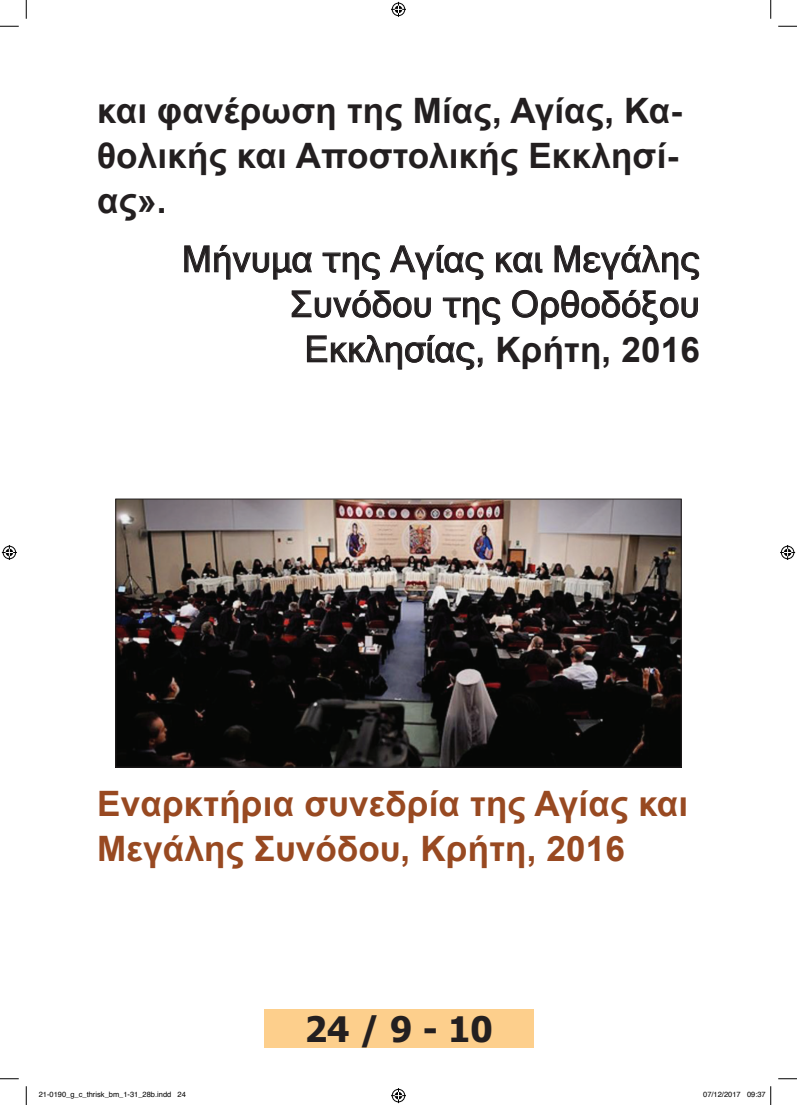
<style>
.page{position:relative;width:797px;height:1105px;background:#fff}
.page>*{position:absolute;margin:0;border:0;box-sizing:border-box;transform-origin:0 0}
.t1{font:36.25px/45px "Microsoft Sans Serif";letter-spacing:.005em;color:#231f20;text-align:right}
.t2{font:700 35px/45px "Arial";letter-spacing:.005em;color:#231f20;text-align:justify}
.t3{font:700 35px/45px "Arial";letter-spacing:.005em;color:#984921}
.t4{font:700 35px "Tahoma";color:#231f20}
.t5{font:7.5px "Helvetica";color:#000}
.s1{font-family:"Arial";font-weight:700;font-size:35px}
</style>
<div class="page">
<div style="left:264px;top:1009px;width:269px;height:39px;background:#fdcf8c"></div>
<svg style="left:184px;top:245px;width:128px;height:34px"></svg>
<svg style="left:322px;top:252px;width:58px;height:28px"></svg>
<svg style="left:390px;top:245px;width:93px;height:35px"></svg>
<svg style="left:496px;top:252px;width:46px;height:21px"></svg>
<svg style="left:554px;top:245px;width:145px;height:35px"></svg>
<svg style="left:292px;top:290px;width:139px;height:28px"></svg>
<svg style="left:443px;top:297px;width:57px;height:28px"></svg>
<svg style="left:512px;top:290px;width:186px;height:35px"></svg>
<svg style="left:307px;top:335px;width:175px;height:35px"></svg>
<img style="left:117px;top:501px;width:562px;height:264px">
<div style="left:115px;top:499px;width:566px;height:268px;border:1px solid #231f20"></div>
<svg style="left:0;top:25px;width:19px;height:2px"></svg>
<svg style="left:778px;top:25px;width:19px;height:2px"></svg>
<svg style="left:0;top:1078px;width:19px;height:1px"></svg>
<svg style="left:778px;top:1078px;width:19px;height:1px"></svg>
<svg style="left:25px;top:0;width:2px;height:19px"></svg>
<svg style="left:25px;top:1086px;width:2px;height:19px"></svg>
<svg style="left:770px;top:0;width:1px;height:19px"></svg>
<svg style="left:391px;top:2px;width:15px;height:15px"></svg>
<svg style="left:391px;top:1088px;width:15px;height:15px"></svg>
<svg style="left:2px;top:545px;width:15px;height:15px"></svg>
<svg style="left:780px;top:545px;width:15px;height:15px"></svg>
<svg style="left:770px;top:1086px;width:1px;height:19px"></svg>
<p class="t2" style="left:97px;top:89px;width:586px">και φανέρωση της Μίας, Αγίας, Κα&shy;θολικής και Αποστολικής Εκκλησί&shy;ας».</p>
<p class="t1" style="left:182px;top:236px;width:519px">Μήνυμα της Αγίας και Μεγάλης<br>Συνόδου της Ορθοδόξου<br>Εκκλησίας, <span class="s1">Κρήτη, 2016</span></p>
<p class="t3" style="left:97px;top:782px;width:592px">Εναρκτήρια συνεδρία της Αγίας και<br>Μεγάλης Συνόδου, Κρήτη, 2016</p>
<p class="t4" style="left:305px;top:1004px;width:189px">24 / 9 - 10</p>
<p class="t5" style="left:39px;top:1089px;width:149px">21-0190_g_c_thrisk_bm_1-31_28b.indd 24</p>
<p class="t5" style="left:703px;top:1089px;width:64px">07/12/2017 09:37</p>
</div>
